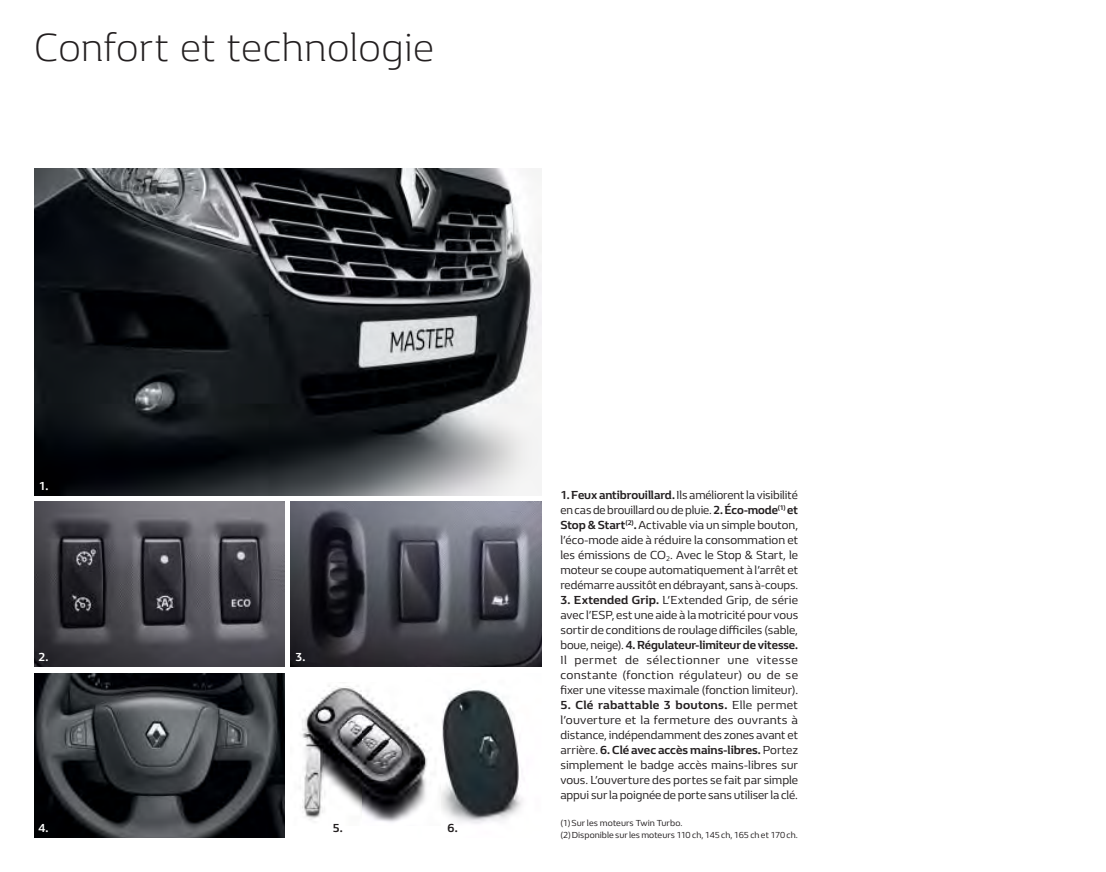
<style>
.page{position:relative;width:1106px;height:872px;background:#fff}
.page>*{position:absolute;margin:0;border:0;box-sizing:border-box;transform-origin:0 0}
.t1{font:300 40.5px "Renault Life";color:#231f20}
.t2{font:12px/15px "Renault Life";letter-spacing:-.005em;color:#231f20;text-align:justify}
.t3{font:700 12px "Renault Life";color:#fff}
.t4{font:700 12px "Renault Life";color:#231f20}
.t5{font:9px/12px "Renault Life";letter-spacing:.005em;color:#231f20}
.s1{font-weight:700}
</style>
<div class="page">
<img style="left:34px;top:502px;width:250px;height:164px">
<img style="left:291px;top:502px;width:250px;height:164px">
<img style="left:34px;top:673px;width:250px;height:165px">
<img style="left:34px;top:168px;width:507px;height:327px">
<img style="left:441px;top:689px;width:82px;height:135px">
<img style="left:300px;top:685px;width:127px;height:137px">
<h1 class="t1" style="left:34px;top:32px;width:402px">Confort et technologie</h1>
<p class="t3" style="left:39px;top:481px;width:11px">1.</p>
<p class="t3" style="left:39px;top:652px;width:12px">2.</p>
<p class="t3" style="left:295px;top:652px;width:11px">3.</p>
<p class="t3" style="left:39px;top:823px;width:12px">4.</p>
<p class="t4" style="left:333px;top:823px;width:11px">5.</p>
<p class="t4" style="left:447px;top:823px;width:12px">6.</p>
<p class="t2" style="left:560px;top:488px;width:239px"><span class="s1">1. Feux antibrouillard.</span> Ils améliorent la visibilité en cas de brouillard ou de pluie. <span class="s1">2. Éco-mode</span><sup>(1)</sup> <span class="s1">et Stop &amp; Start</span><sup>(2)</sup><span class="s1">.</span> Activable via un simple bouton, l’éco-mode aide à réduire la consommation et les émissions de CO<sub>2</sub>. Avec le Stop &amp; Start, le moteur se coupe automatiquement à l’arrêt et redémarre aussitôt en débrayant, sans à-coups.</p>
<p class="t2" style="left:560px;top:593px;width:239px"><span class="s1">3. Extended Grip.</span> L’Extended Grip, de série avec l’ESP, est une aide à la motricité pour vous sortir de conditions de roulage difficiles (sable, boue, neige). <span class="s1">4. Régulateur-limiteur de vitesse.<br></span>Il permet de sélectionner une vitesse constante (fonction régulateur) ou de se fixer une vitesse maximale (fonction limiteur).</p>
<p class="t2" style="left:560px;top:698px;width:239px"><span class="s1">5. Clé rabattable 3 boutons.</span> Elle permet l’ouverture et la fermeture des ouvrants à distance, indépendamment des zones avant et arrière. <span class="s1">6. Clé avec accès mains-libres.</span> Portez simplement le badge accès mains-libres sur vous. L’ouverture des portes se fait par simple appui sur la poignée de porte sans utiliser la clé.</p>
<p class="t5" style="left:560px;top:817px;width:239px">(1) Sur les moteurs Twin Turbo.<br>(2) Disponible sur les moteurs 110 ch, 145 ch, 165 ch et 170 ch.</p>
</div>
